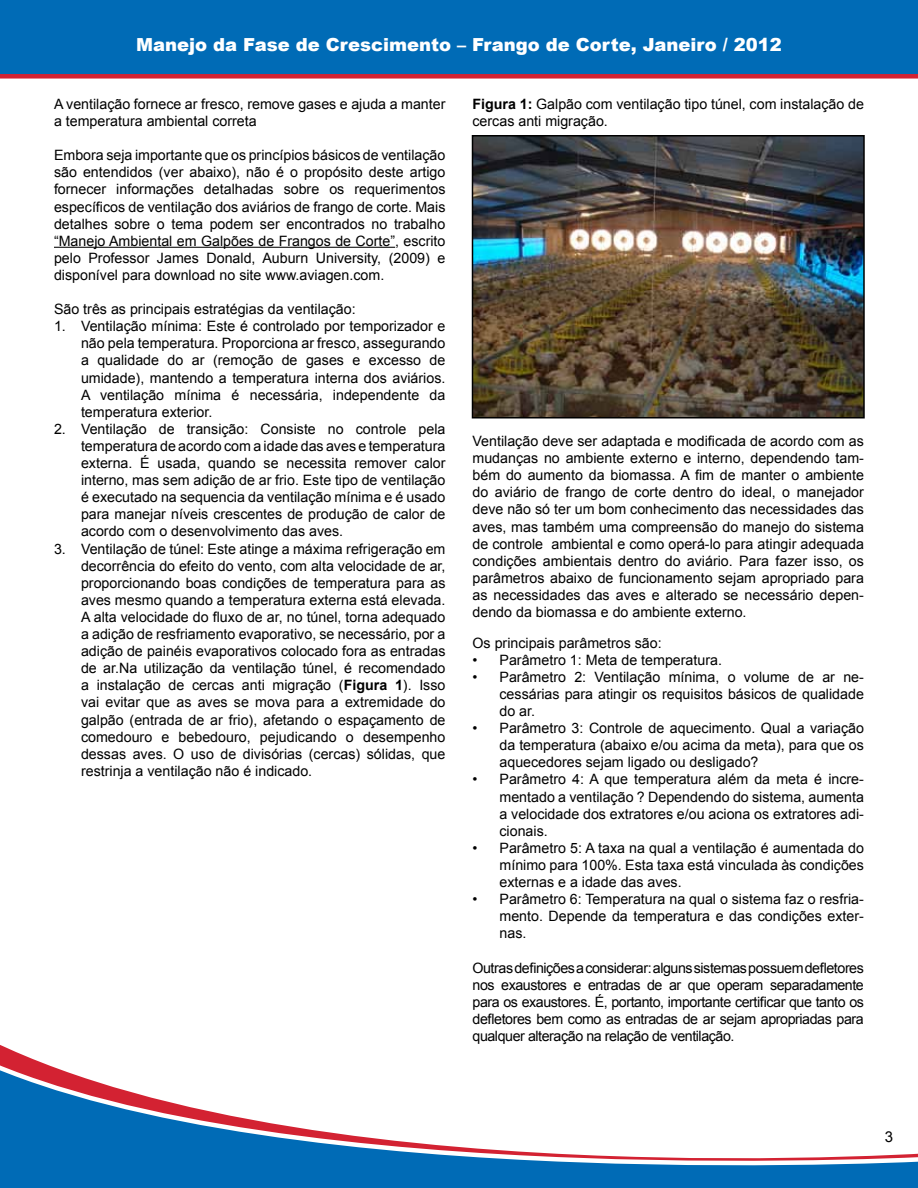
<style>
.page{position:relative;width:918px;height:1188px;background:#fff}
.page>*{position:absolute;margin:0;border:0;box-sizing:border-box;transform-origin:0 0}
.t1{font:900 18px "Arial";color:#fff}
.t2{font:15px "Arial";color:#000}
.t3{font:14.25px/17.1px "Arial";color:#000;text-align:justify}
.s1{font-weight:700}
</style>
<div class="page">
<svg style="left:0;top:1051px;width:918px;height:137px"></svg>
<div style="left:0;top:0;width:918px;height:79px;background:#006bb6"></div>
<hr style="left:54px;top:247px;width:341px;height:1px;background:#000">
<img style="left:475px;top:138px;width:387px;height:277px">
<div style="left:472px;top:135px;width:393px;height:283px;border:2px solid #000"></div>
<p class="t1" style="left:136px;top:31px;width:647px">Manejo da Fase de Crescimento – Frango de Corte, Janeiro / 2012</p>
<p class="t3" style="left:54px;top:96px;width:393px">A ventilação fornece ar fresco, remove gases e ajuda a manter a temperatura ambiental correta</p>
<p class="t3" style="left:54px;top:147px;width:393px">Embora seja importante que os princípios básicos de ventilação são entendidos (ver abaixo), não é o propósito deste artigo fornecer informações detalhadas sobre os requerimentos específicos de ventilação dos aviários de frango de corte. Mais detalhes sobre o tema podem ser encontrados no trabalho “Manejo Ambiental em Galpões de Frangos de Corte”, escrito pelo Professor James Donald, Auburn University, (2009) e disponível para download no site www.aviagen.com.</p>
<p class="t3" style="left:54px;top:301px;width:303px">São três as principais estratégias da ventilação:</p>
<p class="t3" style="left:81px;top:318px;width:366px;text-indent:-27px">1. Ventilação mínima: Este é controlado por temporizador e não pela temperatura. Proporciona ar fresco, assegurando a qualidade do ar (remoção de gases e excesso de umidade), mantendo a temperatura interna dos aviários.<br>A ventilação mínima é necessária, independente da temperatura exterior.</p>
<p class="t3" style="left:81px;top:420px;width:366px;text-indent:-27px">2. Ventilação de transição: Consiste no controle pela temperatura de acordo com a idade das aves e temperatura externa. É usada, quando se necessita remover calor interno, mas sem adição de ar frio. Este tipo de ventilação é executado na sequencia da ventilação mínima e é usado para manejar níveis crescentes de produção de calor de acordo com o desenvolvimento das aves.</p>
<p class="t3" style="left:81px;top:540px;width:366px;text-indent:-27px">3. Ventilação de túnel: Este atinge a máxima refrigeração em decorrência do efeito do vento, com alta velocidade de ar, proporcionando boas condições de temperatura para as aves mesmo quando a temperatura externa está elevada.<br>A alta velocidade do fluxo de ar, no túnel, torna adequado a adição de resfriamento evaporativo, se necessário, por a adição de painéis evaporativos colocado fora as entradas de ar.Na utilização da ventilação túnel, é recomendado a instalação de cercas anti migração (<span class="s1">Figura 1</span>). Isso vai evitar que as aves se mova para a extremidade do galpão (entrada de ar frio), afetando o espaçamento de comedouro e bebedouro, pejudicando o desempenho dessas aves. O uso de divisórias (cercas) sólidas, que restrinja a ventilação não é indicado.</p>
<p class="t3" style="left:473px;top:96px;width:393px"><span class="s1">Figura 1:</span> Galpão com ventilação tipo túnel, com instalação de cercas anti migração.</p>
<p class="t3" style="left:473px;top:433px;width:393px">Ventilação deve ser adaptada e modificada de acordo com as mudanças no ambiente externo e interno, dependendo tam&shy;bém do aumento da biomassa. A fim de manter o ambiente do aviário de frango de corte dentro do ideal, o manejador deve não só ter um bom conhecimento das necessidades das aves, mas também uma compreensão do manejo do sistema de controle ambiental e como operá-lo para atingir adequada condições ambientais dentro do aviário. Para fazer isso, os parâmetros abaixo de funcionamento sejam apropriado para as necessidades das aves e alterado se necessário depen&shy;dendo da biomassa e do ambiente externo.</p>
<p class="t3" style="left:473px;top:634px;width:191px">Os principais parâmetros são:</p>
<p class="t3" style="left:473px;top:651px;width:251px">• Parâmetro 1: Meta de temperatura.</p>
<p class="t3" style="left:500px;top:668px;width:366px;text-indent:-27px">• Parâmetro 2: Ventilação mínima, o volume de ar ne&shy;cessárias para atingir os requisitos básicos de qualidade do ar.</p>
<p class="t3" style="left:500px;top:720px;width:366px;text-indent:-27px">• Parâmetro 3: Controle de aquecimento. Qual a variação da temperatura (abaixo e/ou acima da meta), para que os aquecedores sejam ligado ou desligado?</p>
<p class="t3" style="left:500px;top:771px;width:366px;text-indent:-27px">• Parâmetro 4: A que temperatura além da meta é incre&shy;mentado a ventilação ? Dependendo do sistema, aumenta a velocidade dos extratores e/ou aciona os extratores adi&shy;cionais.</p>
<p class="t3" style="left:500px;top:839px;width:366px;text-indent:-27px">• Parâmetro 5: A taxa na qual a ventilação é aumentada do mínimo para 100%. Esta taxa está vinculada às condições externas e a idade das aves.</p>
<p class="t3" style="left:500px;top:891px;width:366px;text-indent:-27px">• Parâmetro 6: Temperatura na qual o sistema faz o resfria&shy;mento. Depende da temperatura e das condições exter&shy;nas.</p>
<p class="t3" style="left:473px;top:959px;width:393px">Outras definições a considerar: alguns sistemas possuem defletores nos exaustores e entradas de ar que operam separadamente para os exaustores. É, portanto, importante certificar que tanto os defletores bem como as entradas de ar sejam apropriadas para qualquer alteração na relação de ventilação.</p>
<p class="t2" style="left:885px;top:1127px;width:10px">3</p>
</div>
